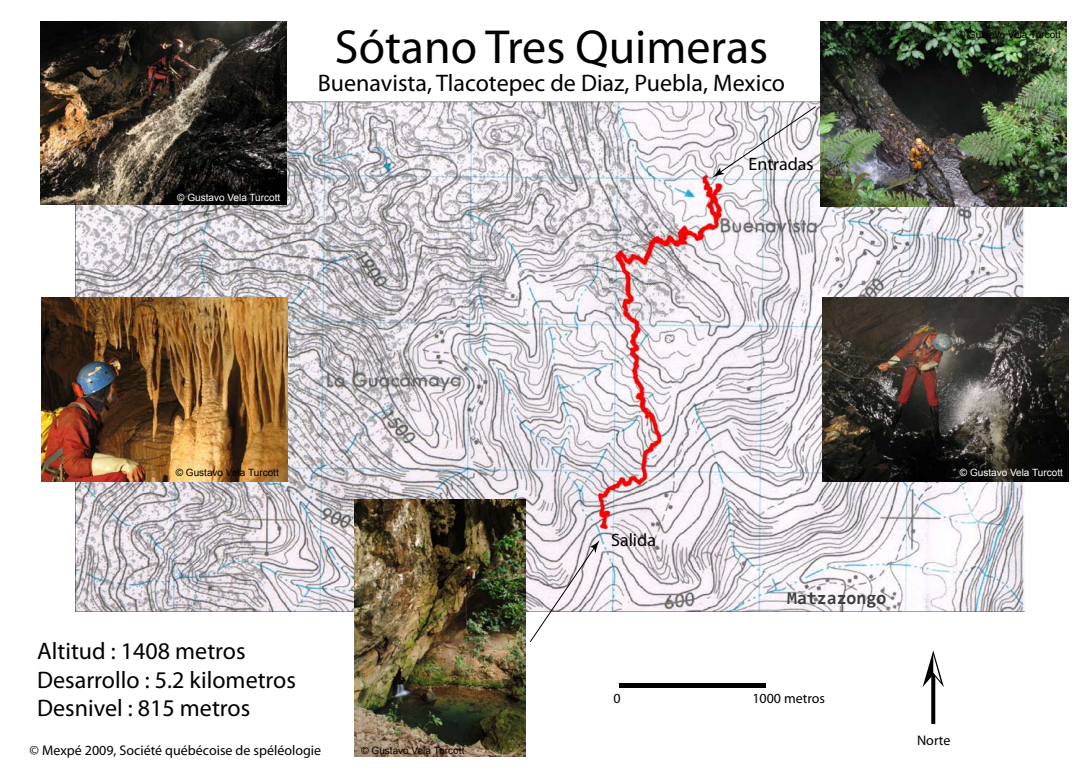
<style>
.page{position:relative;width:1078px;height:774px;background:#fff}
.page>*{position:absolute;margin:0;border:0;box-sizing:border-box;transform-origin:0 0}
.t1{font:48px "Myriad Pro";color:#000}
.t2{font:24px/28.8px "Myriad Pro";color:#000}
.t3{font:18px "Myriad Pro";color:#000}
.t4{font:700 18px "Consolas";color:#3b3c3c}
.t5{font:14px "Myriad Pro";color:#000}
.t6{font:10px "Arial";color:#000}
.t7{font:10px "Arial";color:#fff}
</style>
<div class="page">
<img style="left:75px;top:102px;width:949px;height:509px">
<svg style="left:712px;top:105px;width:104px;height:73px"></svg>
<svg style="left:528px;top:540px;width:71px;height:102px"></svg>
<img style="left:41px;top:22px;width:245px;height:183px">
<img style="left:822px;top:297px;width:246px;height:184px">
<img style="left:820px;top:22px;width:246px;height:184px">
<img style="left:354px;top:500px;width:171px;height:257px">
<img style="left:41px;top:297px;width:246px;height:184px">
<svg style="left:931px;top:687px;width:4px;height:37px"></svg>
<svg style="left:922px;top:650px;width:21px;height:37px"></svg>
<div style="left:619px;top:683px;width:146px;height:5px;background:#000"></div>
<p class="t7" style="left:177px;top:191px;width:104px">© Gustavo Vela Turcott</p>
<h1 class="t1" style="left:334px;top:17px;width:435px">Sótano Tres Quimeras</h1>
<p class="t2" style="left:318px;top:69px;width:468px">Buenavista, Tlacotepec de Diaz, Puebla, Mexico</p>
<p class="t3" style="left:748px;top:153px;width:67px">Entradas</p>
<p class="t6" style="left:957px;top:28px;width:104px">© Gustavo Vela Turcott</p>
<p class="t6" style="left:176px;top:466px;width:104px">© Gustavo Vela Turcott</p>
<p class="t2" style="left:37px;top:636px;width:260px">Altitud : 1408 metros<br>Desarrollo : 5.2 kilometros<br>Desnivel : 815 metros</p>
<p class="t5" style="left:30px;top:741px;width:293px">© Mexpé 2009, Société québécoise de spéléologie</p>
<p class="t6" style="left:361px;top:744px;width:104px">© Gustavo Vela Turcott</p>
<p class="t3" style="left:611px;top:528px;width:46px">Salida</p>
<p class="t4" style="left:787px;top:587px;width:100px">Matzazongo</p>
<p class="t7" style="left:959px;top:466px;width:104px">© Gustavo Vela Turcott</p>
<p class="t5" style="left:613px;top:690px;width:9px">0</p>
<p class="t5" style="left:752px;top:689px;width:74px">1000 metros</p>
<p class="t5" style="left:916px;top:731px;width:35px">Norte</p>
</div>
